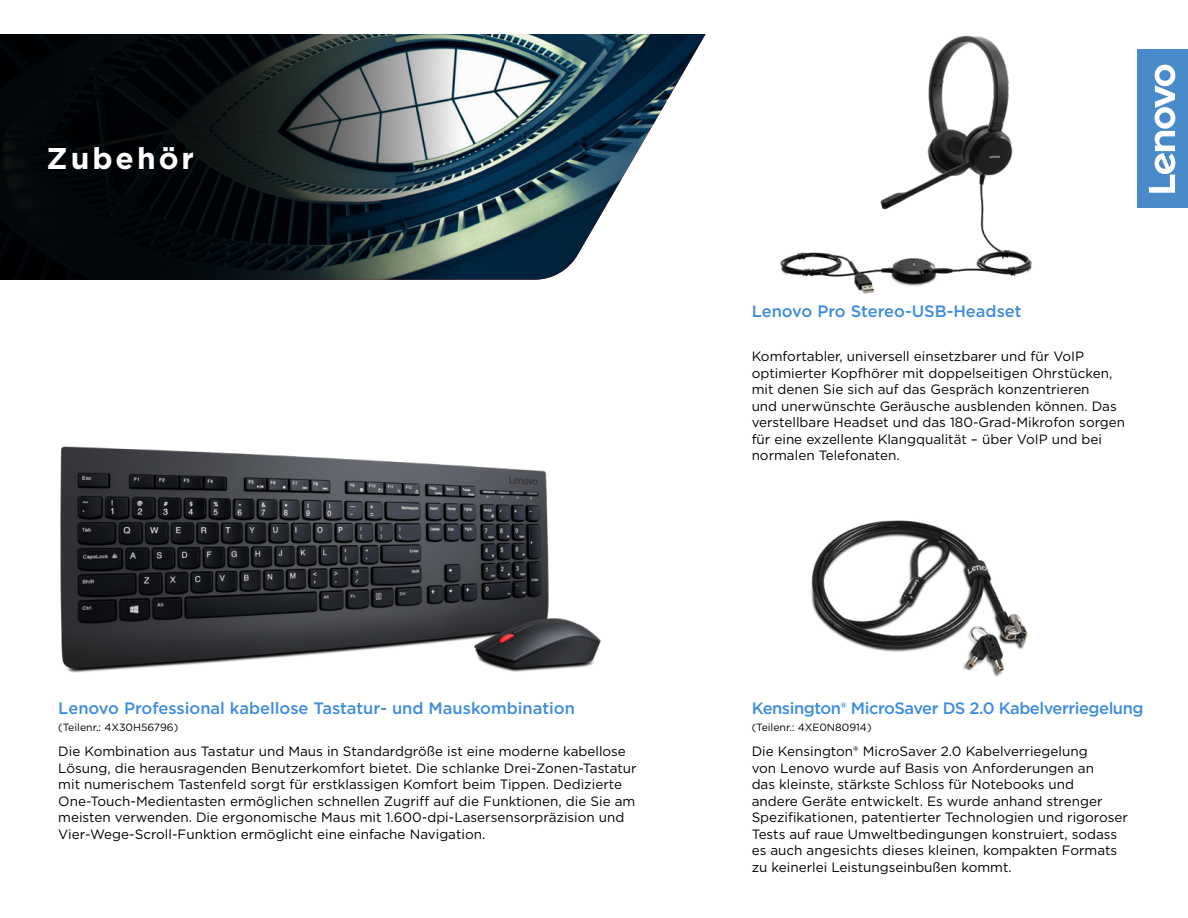
<style>
.page{position:relative;width:1188px;height:918px;background:#fff}
.page>*{position:absolute;margin:0;border:0;box-sizing:border-box;transform-origin:0 0}
.t1{font:700 30px "Gotham";letter-spacing:.1em;color:#fff}
.t2{font:500 16.5px "Gotham";letter-spacing:-.01em;color:#3e8ddd}
.t3{font:500 16.5px "Gotham";letter-spacing:-.03em;color:#3e8ddd}
.t4{font:13.5px/16.5px "Gotham";color:#000}
.t5{font:10.5px "Gotham";color:#000}
</style>
<div class="page">
<img style="left:540px;top:34px;width:166px;height:246px">
<svg style="left:0;top:34px;width:540px;height:246px"></svg>
<div style="left:1137px;top:50px;width:51px;height:158px;background:#498bca"></div>
<svg style="left:1149px;top:65px;width:26px;height:128px"></svg>
<img style="left:60px;top:446px;width:541px;height:227px">
<img style="left:811px;top:520px;width:217px;height:157px">
<img style="left:780px;top:35px;width:252px;height:259px">
<h1 class="t1" style="left:46px;top:138px;width:149px">Zubehör</h1>
<p class="t2" style="left:58px;top:698px;width:518px">Lenovo Professional kabellose Tastatur- und Mauskombination</p>
<p class="t5" style="left:58px;top:720px;width:121px">(Teilenr.: 4X30H56796)</p>
<p class="t4" style="left:58px;top:743px;width:580px">Die Kombination aus Tastatur und Maus in Standardgröße ist eine moderne kabellose Lösung, die herausragenden Benutzerkomfort bietet. Die schlanke Drei-Zonen-Tastatur mit numerischem Tastenfeld sorgt für erstklassigen Komfort beim Tippen. Dedizierte One-Touch-Medientasten ermöglichen schnellen Zugriff auf die Funktionen, die Sie am meisten verwenden. Die ergonomische Maus mit 1.600-dpi-Lasersensorpräzision und Vier-Wege-Scroll-Funktion ermöglicht eine einfache Navigation.</p>
<p class="t2" style="left:752px;top:300px;width:272px">Lenovo Pro Stereo-USB-Headset</p>
<p class="t4" style="left:752px;top:348px;width:375px">Komfortabler, universell einsetzbarer und für VoIP optimierter Kopfhörer mit doppelseitigen Ohrstücken, mit denen Sie sich auf das Gespräch konzentrieren<br>und unerwünschte Geräusche ausblenden können. Das verstellbare Headset und das 180-Grad-Mikrofon sorgen für eine exzellente Klangqualität – über VoIP und bei normalen Telefonaten.</p>
<p class="t3" style="left:752px;top:698px;width:393px">Kensington® MicroSaver DS 2.0 Kabelverriegelung</p>
<p class="t5" style="left:752px;top:720px;width:121px">(Teilenr.: 4XE0N80914)</p>
<p class="t4" style="left:752px;top:743px;width:378px">Die Kensington® MicroSaver 2.0 Kabelverriegelung<br>von Lenovo wurde auf Basis von Anforderungen an<br>das kleinste, stärkste Schloss für Notebooks und<br>andere Geräte entwickelt. Es wurde anhand strenger Spezifikationen, patentierter Technologien und rigoroser Tests auf raue Umweltbedingungen konstruiert, sodass es auch angesichts dieses kleinen, kompakten Formats zu keinerlei Leistungseinbußen kommt.</p>
</div>
